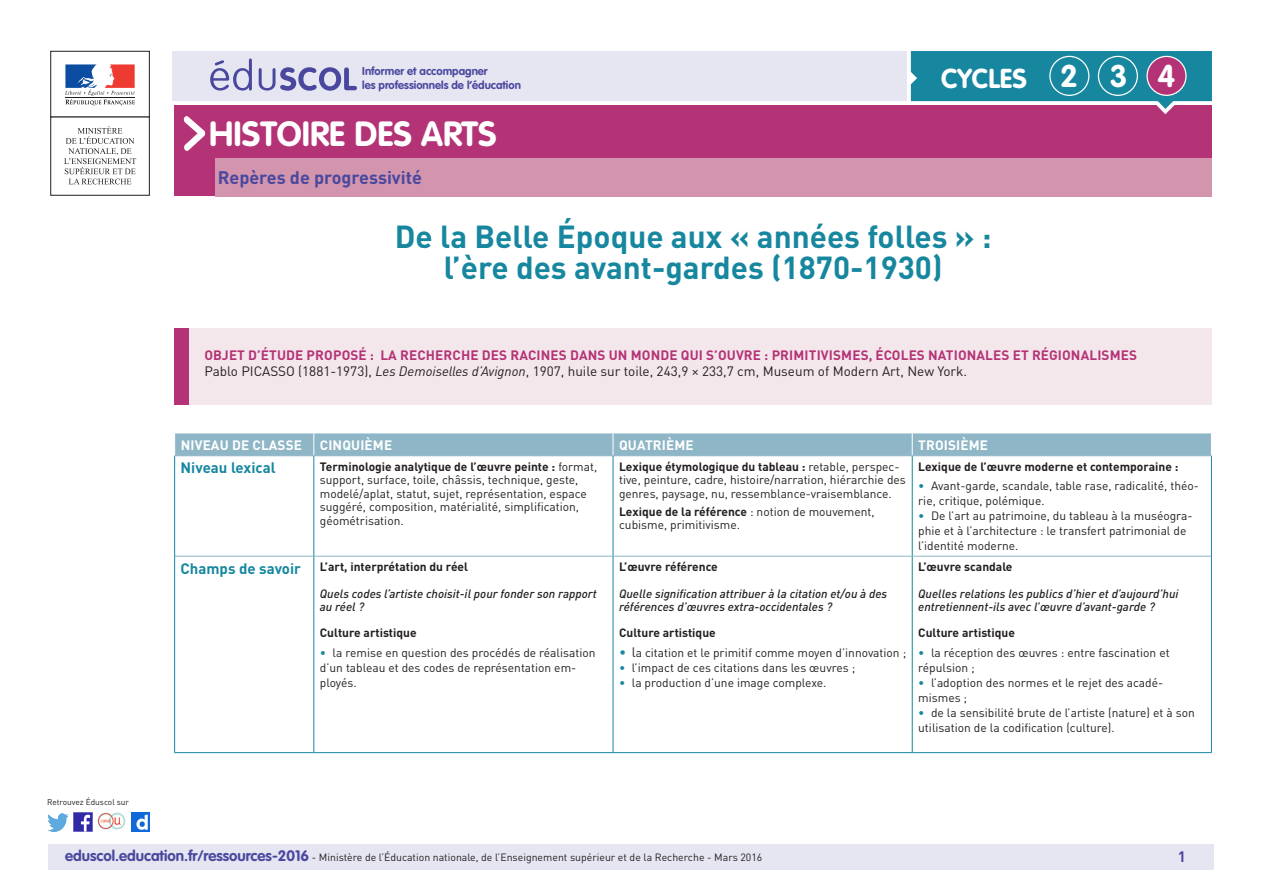
<style>
.page{position:relative;width:1263px;height:893px;background:#fff}
.page>*{position:absolute;margin:0;border:0;box-sizing:border-box;transform-origin:0 0}
._01_Nom_de_la_discip{font:700 34.5px "VAG Rounded Std";color:#fff}
._01_Titre_de_la_fich{font:700 31.5px/31.5px "DIN Pro";color:#16879f;text-align:center}
.t1{font:700 30.9px "VAG Rounded Std";color:#fff}
.t2{font:700 27px "VAG Rounded Std";color:#fff}
._02_Catégorie_ressou{font:700 18px "DIN Pro";color:#4a489e}
.Texte_gras_bleu{font:700 15px "DIN Pro";color:#16879f}
.t3{font:700 15px "DIN Pro";color:#4a489e}
._01_Titre_info_conte{font:700 13.5px "DIN Pro";letter-spacing:.01em;color:#b43376}
._01_Texte_info_conte{font:13.5px "DIN Pro";color:#231f20}
.Titre_têtière_tablea{font:700 13.5px "DIN Pro";letter-spacing:.01em;color:#fff}
._08_Liste_à_puces_ni{font:12px/15px "DIN Pro";color:#231f20}
.Texte_courant_tablea{font:12px/13.5px "DIN Pro";color:#231f20}
.Texte_courant_tablea-2{font:italic 500 12px/13.5px "DIN Pro";color:#231f20}
.Texte_courant_tablea-3{font:700 12px "DIN Pro";color:#231f20}
.t4{font:700 11.25px/13.5px "VAG Rounded Std";color:#4a489e}
.t5{font:10.5px "DIN Pro";color:#231f20}
.t6{font:8.25px "DIN Pro";color:#231f20}
.s1{font-style:italic}
.s2{font-weight:700}
.s3{color:#16879f}
.s4{font-size:13.5px;color:#16879f}
.s5{font-size:13.5px}
.s6{font-family:"VAG Rounded Std";font-weight:700;font-size:15px;color:#4a489e}
</style>
<div class="page">
<div style="left:49px;top:844px;width:1165px;height:26px;background:#e6e5f2"></div>
<img style="left:74px;top:812px;width:18px;height:19px">
<img style="left:47px;top:813px;width:22px;height:18px">
<img style="left:131px;top:812px;width:18px;height:19px">
<img style="left:97px;top:812px;width:29px;height:18px">
<div style="left:175px;top:105px;width:1037px;height:91px;background:#b43376"></div>
<div style="left:215px;top:158px;width:997px;height:38px;background:#d395ae"></div>
<svg style="left:183px;top:116px;width:22px;height:35px"></svg>
<div style="left:172px;top:51px;width:735px;height:49px;background:#e6e5f2"></div>
<svg style="left:210px;top:58px;width:147px;height:33px"></svg>
<div style="left:50px;top:51px;width:100px;height:66px;border:1px solid #231f20"></div>
<svg style="left:65px;top:64px;width:70px;height:41px"></svg>
<hr style="left:65px;top:97px;width:70px;height:1px;background:#231f20">
<div style="left:50px;top:117px;width:100px;height:79px;border:1px solid #231f20"></div>
<svg style="left:64px;top:126px;width:72px;height:58px"></svg>
<svg style="left:911px;top:51px;width:301px;height:64px"></svg>
<div style="left:1049px;top:56px;width:40px;height:40px;border:1px solid #fff;border-radius:50%"></div>
<div style="left:1098px;top:56px;width:40px;height:40px;border:1px solid #fff;border-radius:50%"></div>
<div style="left:1147px;top:56px;width:39px;height:39px;background:#b43376;border-radius:50%"></div>
<div style="left:1146px;top:56px;width:40px;height:40px;border:1px solid #fff;border-radius:50%"></div>
<div style="left:174px;top:433px;width:1038px;height:22px;background:#8fb6c6"></div>
<hr style="left:174px;top:455px;width:140px;height:1px;background:#8fb6c6">
<hr style="left:314px;top:455px;width:299px;height:1px;background:#8fb6c6">
<hr style="left:613px;top:455px;width:299px;height:1px;background:#8fb6c6">
<hr style="left:912px;top:455px;width:300px;height:1px;background:#8fb6c6">
<hr style="left:175px;top:556px;width:139px;height:1px;background:#8fb6c6">
<hr style="left:314px;top:556px;width:299px;height:1px;background:#8fb6c6">
<hr style="left:613px;top:556px;width:299px;height:1px;background:#8fb6c6">
<hr style="left:912px;top:556px;width:299px;height:1px;background:#8fb6c6">
<hr style="left:174px;top:456px;width:1px;height:100px;background:#16879f">
<hr style="left:313px;top:456px;width:1px;height:100px;background:#16879f">
<hr style="left:613px;top:456px;width:1px;height:100px;background:#16879f">
<hr style="left:912px;top:456px;width:1px;height:100px;background:#16879f">
<hr style="left:1211px;top:456px;width:1px;height:100px;background:#16879f">
<hr style="left:174px;top:556px;width:1px;height:196px;background:#16879f">
<hr style="left:313px;top:556px;width:1px;height:196px;background:#16879f">
<hr style="left:613px;top:556px;width:1px;height:196px;background:#16879f">
<hr style="left:912px;top:556px;width:1px;height:196px;background:#16879f">
<hr style="left:1211px;top:556px;width:1px;height:196px;background:#16879f">
<hr style="left:174px;top:752px;width:140px;height:1px;background:#16879f">
<hr style="left:314px;top:752px;width:299px;height:1px;background:#16879f">
<hr style="left:613px;top:752px;width:299px;height:1px;background:#16879f">
<hr style="left:912px;top:752px;width:300px;height:1px;background:#16879f">
<div style="left:175px;top:328px;width:1037px;height:76px;background:#f4e7ec"></div>
<div style="left:175px;top:328px;width:14px;height:76px;background:#b43376"></div>
<p class="t4" style="left:362px;top:65px;width:160px">Informer et accompagner<br>les professionnels de l’éducation</p>
<p class="t2" style="left:941px;top:63px;width:87px">CYCLES</p>
<p class="t1" style="left:1060px;top:57px;width:19px">2</p>
<p class="t1" style="left:1110px;top:57px;width:19px">3</p>
<p class="t1" style="left:1157px;top:57px;width:19px">4</p>
<p class="_01_Nom_de_la_discip" style="left:209px;top:113px;width:289px">HISTOIRE DES ARTS</p>
<p class="_02_Catégorie_ressou" style="left:218px;top:166px;width:206px">Repères de progressivité</p>
<p class="_01_Titre_de_la_fich" style="left:395px;top:220px;width:598px">De la Belle Époque aux « années folles » : l’ère des avant-gardes (1870-1930)</p>
<p class="_01_Titre_info_conte" style="left:204px;top:346px;width:934px">OBJET D’ÉTUDE PROPOSÉ : LA RECHERCHE DES RACINES DANS UN MONDE QUI S’OUVRE : PRIMITIVISMES, ÉCOLES NATIONALES ET RÉGIONALISMES</p>
<p class="_01_Texte_info_conte" style="left:204px;top:363px;width:764px">Pablo PICASSO (1881-1973), <span class="s1">Les Demoiselles d’Avignon</span>, 1907, huile sur toile, 243,9 × 233,7 cm, Museum of Modern Art, New York.</p>
<p class="Titre_têtière_tablea" style="left:181px;top:436px;width:123px">NIVEAU DE CLASSE</p>
<p class="Titre_têtière_tablea" style="left:320px;top:436px;width:74px">CINQUIÈME</p>
<p class="Titre_têtière_tablea" style="left:619px;top:436px;width:76px">QUATRIÈME</p>
<p class="Titre_têtière_tablea" style="left:918px;top:436px;width:71px">TROISIÈME</p>
<p class="Texte_gras_bleu" style="left:181px;top:458px;width:97px">Niveau lexical</p>
<p class="Texte_courant_tablea" style="left:320px;top:460px;width:279px"><span class="s2">Terminologie analytique de l’œuvre peinte :</span> format, support, surface, toile, châssis, technique, geste, modelé/aplat, statut, sujet, représentation, espace suggéré, composition, matérialité, simplification, géométrisation.</p>
<p class="Texte_courant_tablea" style="left:619px;top:460px;width:288px"><span class="s2">Lexique étymologique du tableau :</span> retable, perspec&shy;tive, peinture, cadre, histoire/narration, hiérarchie des genres, paysage, nu, ressemblance-vraisemblance.</p>
<p class="Texte_courant_tablea-3" style="left:918px;top:459px;width:262px">Lexique de l’œuvre moderne et contemporaine :</p>
<p class="_08_Liste_à_puces_ni" style="left:918px;top:478px;width:282px"><span class="s3">•</span> Avant-garde, scandale, table rase, radicalité, théo&shy;rie, critique, polémique.</p>
<p class="_08_Liste_à_puces_ni" style="left:918px;top:508px;width:276px"><span class="s3">•</span> De l’art au patrimoine, du tableau à la muséogra&shy;phie et à l’architecture : le transfert patrimonial de l’identité moderne.</p>
<p class="Texte_courant_tablea" style="left:619px;top:504px;width:257px"><span class="s2">Lexique de la référence</span> : notion de mouvement, cubisme, primitivisme.</p>
<p class="t6" style="left:47px;top:796px;width:83px">Retrouvez Éduscol sur</p>
<p class="Texte_gras_bleu" style="left:181px;top:558px;width:122px">Champs de savoir</p>
<p class="Texte_courant_tablea-3" style="left:320px;top:559px;width:150px">L’art, interprétation du réel</p>
<p class="Texte_courant_tablea-2" style="left:320px;top:586px;width:279px">Quels codes l’artiste choisit-il pour fonder son rapport au réel ?</p>
<p class="Texte_courant_tablea-3" style="left:320px;top:625px;width:98px">Culture artistique</p>
<p class="_08_Liste_à_puces_ni" style="left:320px;top:644px;width:277px"><span class="s3">•</span> la remise en question des procédés de réalisation d’un tableau et des codes de représentation em&shy;ployés.</p>
<p class="Texte_courant_tablea-3" style="left:619px;top:559px;width:100px">L’œuvre référence</p>
<p class="Texte_courant_tablea-2" style="left:619px;top:586px;width:270px">Quelle signification attribuer à la citation et/ou à des références d’œuvres extra-occidentales ?</p>
<p class="Texte_courant_tablea-3" style="left:619px;top:625px;width:98px">Culture artistique</p>
<p class="_08_Liste_à_puces_ni" style="left:619px;top:644px;width:289px"><span class="s4">•</span> <span class="s5">l</span>a citation et le primitif comme moyen d’innovation ;</p>
<p class="_08_Liste_à_puces_ni" style="left:619px;top:659px;width:238px"><span class="s3">•</span> l’impact de ces citations dans les œuvres ;</p>
<p class="_08_Liste_à_puces_ni" style="left:619px;top:674px;width:209px"><span class="s3">•</span> la production d’une image complexe.</p>
<p class="Texte_courant_tablea-3" style="left:918px;top:559px;width:96px">L’œuvre scandale</p>
<p class="Texte_courant_tablea-2" style="left:918px;top:586px;width:262px">Quelles relations les publics d’hier et d’aujourd’hui entretiennent-ils avec l’œuvre d’avant-garde ?</p>
<p class="Texte_courant_tablea-3" style="left:918px;top:625px;width:98px">Culture artistique</p>
<p class="_08_Liste_à_puces_ni" style="left:918px;top:644px;width:253px"><span class="s3">•</span> la réception des œuvres : entre fascination et répulsion ;</p>
<p class="_08_Liste_à_puces_ni" style="left:918px;top:674px;width:246px"><span class="s3">•</span> l’adoption des normes et le rejet des acadé&shy;mismes ;</p>
<p class="_08_Liste_à_puces_ni" style="left:918px;top:704px;width:278px"><span class="s3">•</span> de la sensibilité brute de l’artiste (nature) et à son utilisation de la codification (culture).</p>
<p class="t5" style="left:65px;top:850px;width:699px"><span class="s6">eduscol.education.fr/ressources-2016</span> - Ministère de l’Éducation nationale, de l’Enseignement supérieur et de la Recherche - Mars 2016</p>
<p class="t3" style="left:1178px;top:846px;width:10px">1</p>
</div>
